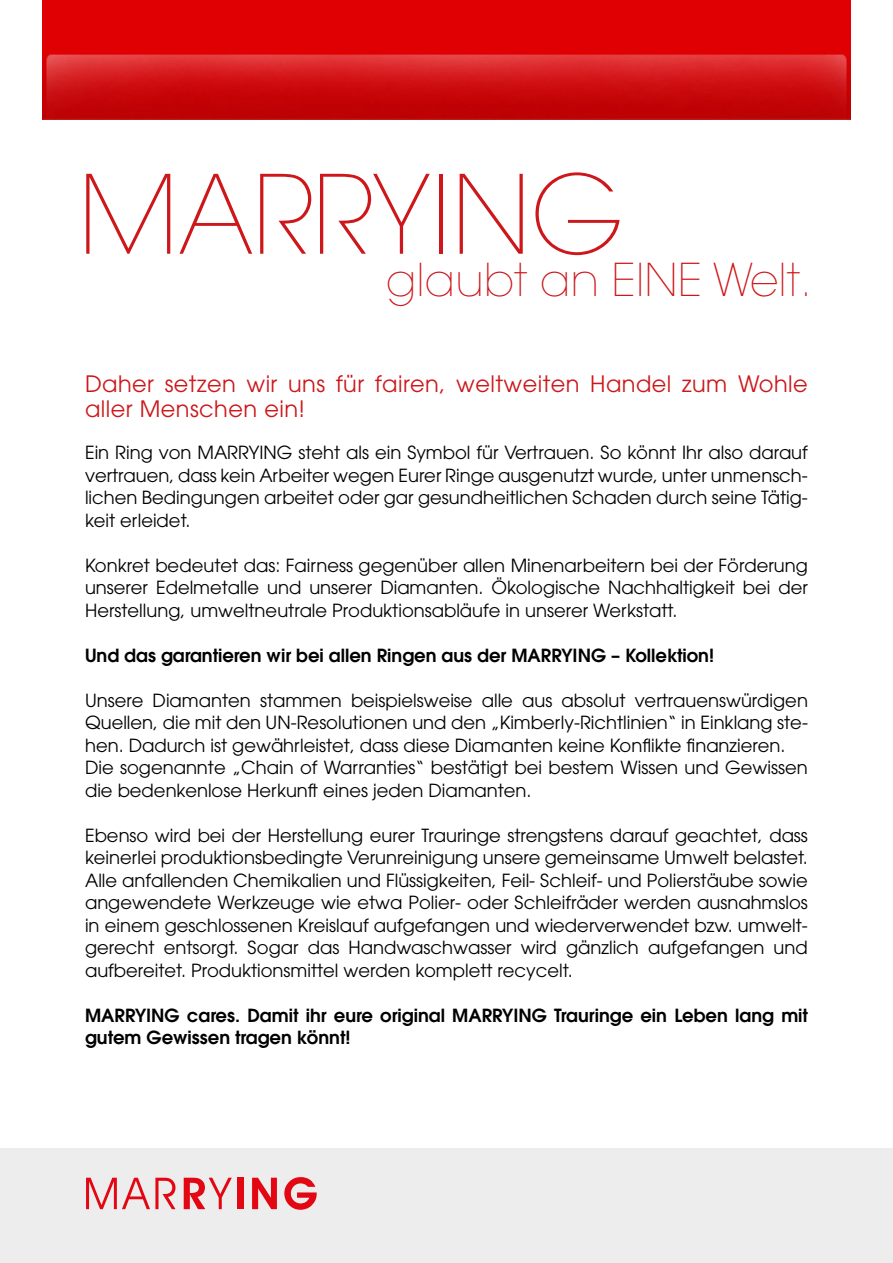
<style>
.page{position:relative;width:893px;height:1263px;background:#fff}
.page>*{position:absolute;margin:0;border:0;box-sizing:border-box;transform-origin:0 0}
.t1{font:200 108px "ITC Avant Garde Std";color:#cd171a}
.t2{font:200 45px "ITC Avant Garde Std";color:#cd171a}
.t3{font:22.5px/25.5px "ITC Avant Garde Std";letter-spacing:.02em;color:#cd171a}
.t4{font:18px/22.5px "ITC Avant Garde Std";color:#000;text-align:justify}
.t5{font:600 18px/22.5px "ITC Avant Garde Std";color:#000}
</style>
<div class="page">
<div style="left:0;top:1148px;width:893px;height:115px;background:#ededed"></div>
<img style="left:43px;top:0;width:807px;height:119px">
<svg style="left:86px;top:1178px;width:89px;height:31px"></svg>
<svg style="left:184px;top:1178px;width:48px;height:31px"></svg>
<div style="left:237px;top:1178px;width:6px;height:31px;background:#e30613"></div>
<svg style="left:252px;top:1178px;width:25px;height:31px"></svg>
<svg style="left:284px;top:1177px;width:33px;height:33px"></svg>
<h1 class="t1" style="left:78px;top:152px;width:547px">MARRYING</h1>
<h2 class="t2" style="left:386px;top:253px;width:428px">glaubt an EINE Welt.</h2>
<p class="t3" style="left:85px;top:370px;width:724px">Daher setzen wir uns für fairen, weltweiten Handel zum Wohle aller Menschen ein!</p>
<p class="t4" style="left:85px;top:441px;width:724px">Ein Ring von MARRYING steht als ein Symbol für Vertrauen. So könnt Ihr also darauf vertrauen, dass kein Arbeiter wegen Eurer Ringe ausgenutzt wurde, unter unmensch&shy;lichen Bedingungen arbeitet oder gar gesundheitlichen Schaden durch seine Tätig&shy;keit erleidet.</p>
<p class="t4" style="left:85px;top:553px;width:724px">Konkret bedeutet das: Fairness gegenüber allen Minenarbeitern bei der Förderung unserer Edelmetalle und unserer Diamanten. Ökologische Nachhaltigkeit bei der Herstellung, umweltneutrale Produktionsabläufe in unserer Werkstatt.</p>
<p class="t5" style="left:85px;top:643px;width:631px">Und das garantieren wir bei allen Ringen aus der MARRYING – Kollektion!</p>
<p class="t4" style="left:85px;top:688px;width:724px;text-align:left">Unsere Diamanten stammen beispielsweise alle aus absolut vertrauenswürdigen Quellen, die mit den UN-Resolutionen und den „Kimberly-Richtlinien“ in Einklang ste&shy;hen. Dadurch ist gewährleistet, dass diese Diamanten keine Konflikte finanzieren.<br>Die sogenannte „Chain of Warranties“ bestätigt bei bestem Wissen und Gewissen die bedenkenlose Herkunft eines jeden Diamanten.</p>
<p class="t4" style="left:85px;top:823px;width:724px">Ebenso wird bei der Herstellung eurer Trauringe strengstens darauf geachtet, dass keinerlei produktionsbedingte Verunreinigung unsere gemeinsame Umwelt belastet.<br>Alle anfallenden Chemikalien und Flüssigkeiten, Feil- Schleif- und Polierstäube sowie angewendete Werkzeuge wie etwa Polier- oder Schleifräder werden ausnahmslos in einem geschlossenen Kreislauf aufgefangen und wiederverwendet bzw. umwelt&shy;gerecht entsorgt. Sogar das Handwaschwasser wird gänzlich aufgefangen und aufbereitet. Produktionsmittel werden komplett recycelt.</p>
<p class="t5" style="left:85px;top:1003px;width:724px">MARRYING cares. Damit ihr eure original MARRYING Trauringe ein Leben lang mit gutem Gewissen tragen könnt!</p>
</div>
